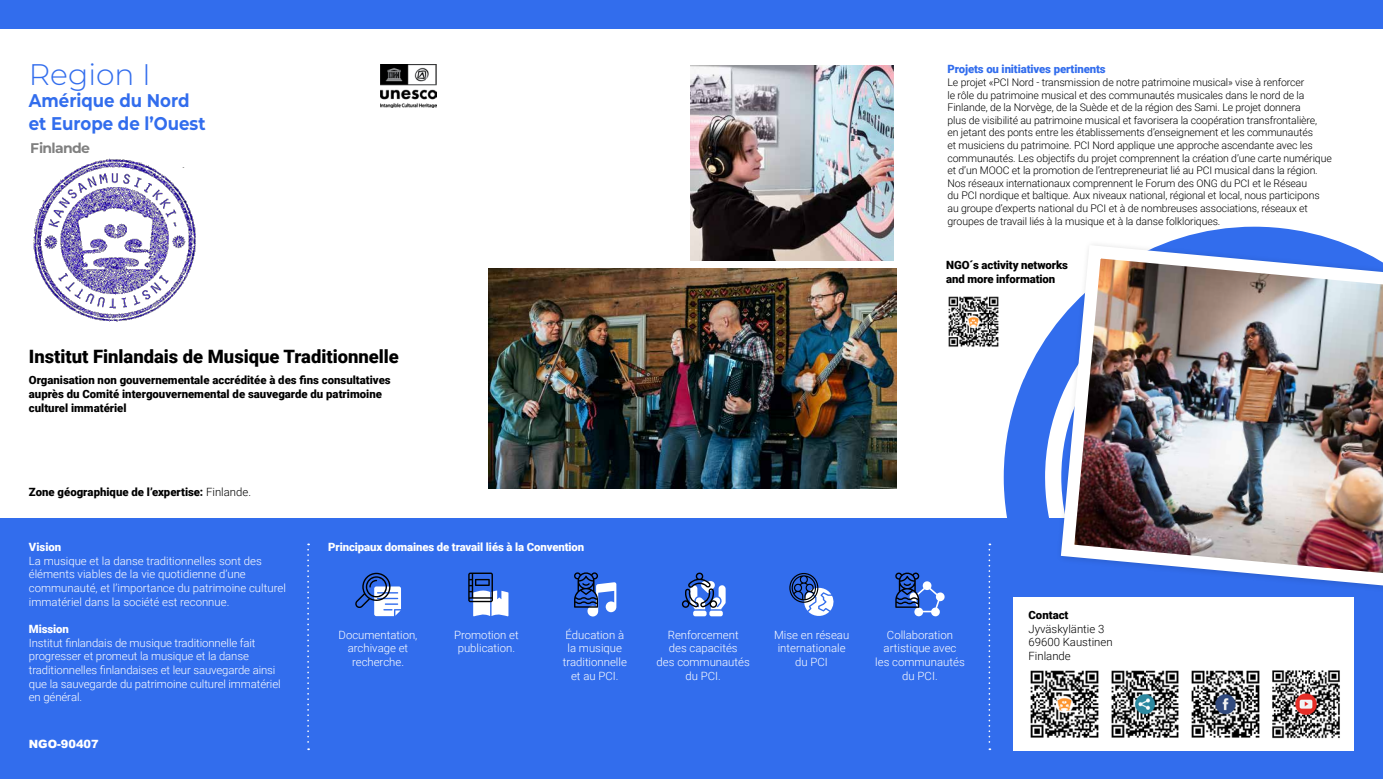
<style>
.page{position:relative;width:1383px;height:779px;background:#fff}
.page>*{position:absolute;margin:0;border:0;box-sizing:border-box;transform-origin:0 0}
.t1{font:300 29.75px "Montserrat";color:#326ded}
.t2{font:900 18.38px "Roboto";color:#000}
.t3{font:700 18.38px/22.1px "Montserrat";color:#326ded;scale:.9 1}
.t4{font:700 14px "Montserrat";letter-spacing:-.05em;color:#000}
.t5{font:300 11.38px/13.7px "Roboto";color:#fff;text-align:center}
.t6{font:900 11.38px/14px "Roboto";color:#000}
.t7{font:900 11.38px "Roboto";letter-spacing:-.01em;color:#fff}
.t8{font:300 11.38px/13.7px "Roboto";color:#000}
.t9{font:900 11.38px "Roboto";letter-spacing:-.01em;color:#326ded}
.t10{font:900 11.38px "Arial";letter-spacing:-.005em;color:#fff}
.t11{font:300 10.5px/12.6px "Roboto";letter-spacing:-.01em;color:#000}
.s1{font-weight:300}
</style>
<div class="page">
<div style="left:0;top:518px;width:1382px;height:261px;background:#326ded"></div>
<svg style="left:1003px;top:227px;width:351px;height:501px;fill:#326ded"></svg>
<img style="left:380px;top:65px;width:57px;height:42px">
<div style="left:0;top:0;width:1382px;height:29px;background:#326ded"></div>
<svg style="left:307px;top:543px;width:2px;height:207px"></svg>
<svg style="left:988px;top:543px;width:2px;height:207px"></svg>
<div style="left:1012px;top:597px;width:341px;height:153px;background:#fff"></div>
<img style="left:488px;top:269px;width:408px;height:219px">
<img style="left:33px;top:158px;width:163px;height:164px">
<img style="left:690px;top:65px;width:203px;height:196px">
<img style="left:1030px;top:670px;width:69px;height:68px">
<img style="left:1111px;top:670px;width:68px;height:68px">
<img style="left:1191px;top:670px;width:69px;height:68px">
<img style="left:1272px;top:670px;width:68px;height:69px">
<img style="left:1054px;top:238px;width:328px;height:362px">
<img style="left:948px;top:296px;width:51px;height:51px">
<svg style="left:355px;top:573px;width:46px;height:43px"></svg>
<svg style="left:468px;top:572px;width:40px;height:44px"></svg>
<svg style="left:789px;top:573px;width:45px;height:43px"></svg>
<svg style="left:895px;top:572px;width:50px;height:44px"></svg>
<div style="left:693px;top:610px;width:13px;height:6px;background:#fff;border-radius:2px"></div>
<div style="left:709px;top:610px;width:14px;height:6px;background:#fff;border-radius:2px"></div>
<svg style="left:682px;top:572px;width:43px;height:37px"></svg>
<svg style="left:574px;top:572px;width:42px;height:44px"></svg>
<h1 class="t1" style="left:29px;top:55px;width:124px">Region I</h1>
<h2 class="t3" style="left:29px;top:89px;width:198px">Amérique du Nord et Europe de l’Ouest</h2>
<h3 class="t4" style="left:31px;top:139px;width:61px">Finlande</h3>
<h2 class="t2" style="left:29px;top:343px;width:371px">Institut Finlandais de Musique Traditionnelle</h2>
<p class="t6" style="left:29px;top:373px;width:363px">Organisation non gouvernementale accréditée à des fins consultatives auprès du Comité intergouvernemental de sauvegarde du patrimoine culturel immatériel</p>
<p class="t6" style="left:29px;top:484px;width:224px">Zone géographique de l’expertise: <span class="s1">Finlande.</span></p>
<p class="t9" style="left:947px;top:61px;width:160px">Projets ou initiatives pertinents</p>
<p class="t11" style="left:947px;top:75px;width:386px">Le projet «PCI Nord - transmission de notre patrimoine musical» vise à renforcer<br>le rôle du patrimoine musical et des communautés musicales dans le nord de la Finlande, de la Norvège, de la Suède et de la région des Sami. Le projet donnera<br>plus de visibilité au patrimoine musical et favorisera la coopération transfrontalière,<br>en jetant des ponts entre les établissements d’enseignement et les communautés<br>et musiciens du patrimoine. PCI Nord applique une approche ascendante avec les communautés. Les objectifs du projet comprennent la création d’une carte numérique et d’un MOOC et la promotion de l’entrepreneuriat lié au PCI musical dans la région.<br>Nos réseaux internationaux comprennent le Forum des ONG du PCI et le Réseau<br>du PCI nordique et baltique. Aux niveaux national, régional et local, nous participons au groupe d’experts national du PCI et à de nombreuses associations, réseaux et groupes de travail liés à la musique et à la danse folkloriques.</p>
<p class="t6" style="left:946px;top:258px;width:123px;line-height:13.7px">NGO´s activity networks and more information</p>
<p class="t7" style="left:29px;top:539px;width:34px">Vision</p>
<p class="t5" style="left:29px;top:553px;width:258px;text-align:left">La musique et la danse traditionnelles sont des éléments viables de la vie quotidienne d’une communauté, et l’importance du patrimoine culturel immatériel dans la société est reconnue.</p>
<p class="t7" style="left:29px;top:621px;width:41px">Mission</p>
<p class="t5" style="left:29px;top:635px;width:253px;text-align:left">Institut finlandais de musique traditionnelle fait progresser et promeut la musique et la danse traditionnelles finlandaises et leur sauvegarde ainsi que la sauvegarde du patrimoine culturel immatériel en général.</p>
<p class="t10" style="left:29px;top:736px;width:71px">NGO-90407</p>
<p class="t7" style="left:328px;top:539px;width:257px">Principaux domaines de travail liés à la Convention</p>
<p class="t5" style="left:338px;top:627px;width:80px">Documentation, archivage et recherche.</p>
<p class="t5" style="left:454px;top:627px;width:66px">Promotion et publication.</p>
<p class="t5" style="left:563px;top:627px;width:66px">Éducation à la musique traditionnelle et au PCI.</p>
<p class="t5" style="left:656px;top:627px;width:95px">Renforcement<br>des capacités<br>des communautés du PCI.</p>
<p class="t5" style="left:774px;top:627px;width:77px">Mise en réseau internationale du PCI</p>
<p class="t5" style="left:875px;top:627px;width:91px">Collaboration artistique avec les communautés du PCI.</p>
<p class="t6" style="left:1028px;top:607px;width:42px">Contact</p>
<p class="t8" style="left:1028px;top:621px;width:86px">Jyväskyläntie 3<br>69600 Kaustinen<br>Finlande</p>
</div>
